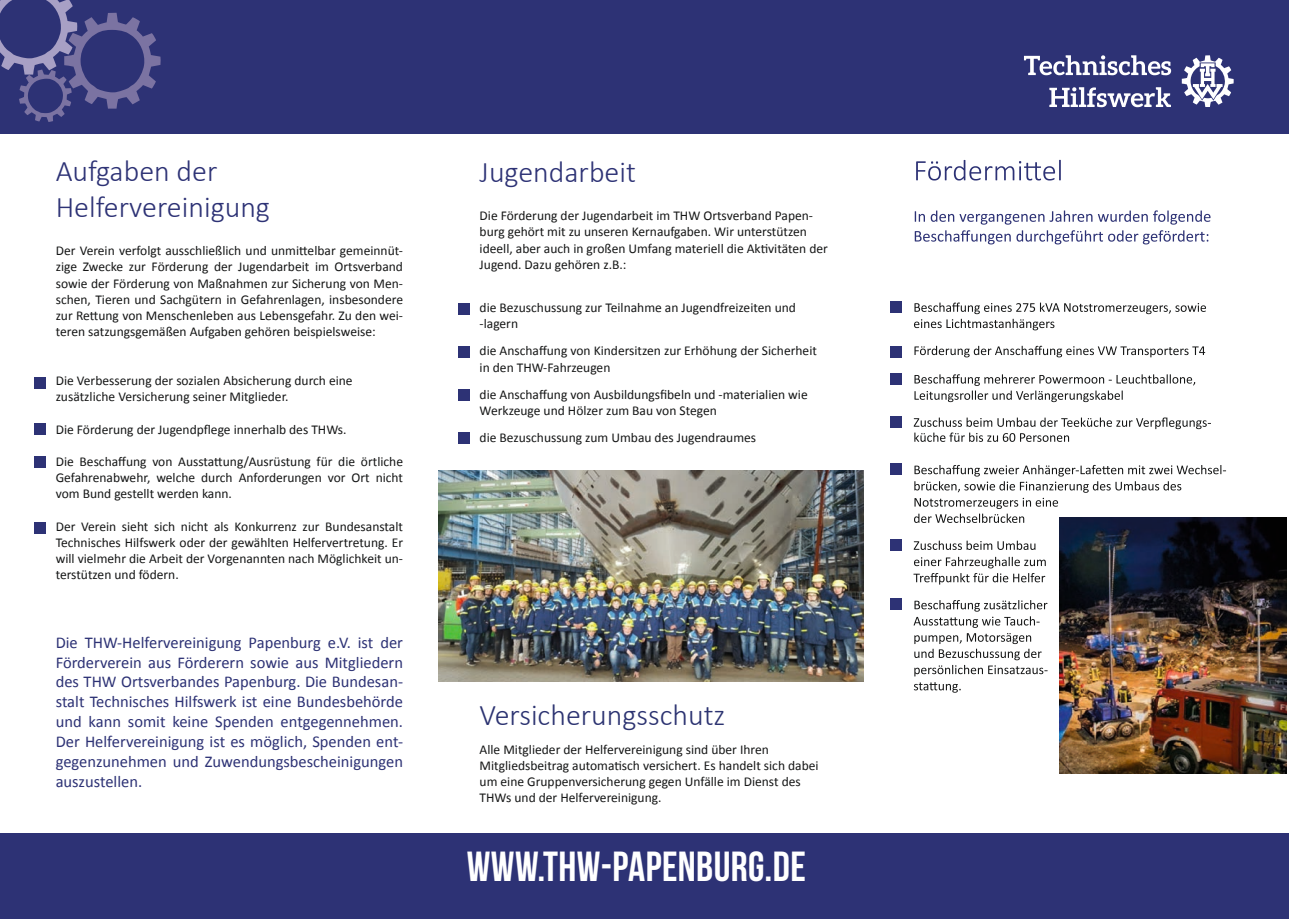
<style>
.page{position:relative;width:1289px;height:919px;background:#fff}
.page>*{position:absolute;margin:0;border:0;box-sizing:border-box;transform-origin:0 0}
.t1{font:42px "Bebas Neue";letter-spacing:.01em;color:#fff}
.t2{font:300 30px/36px "Calibri";color:#2d3275}
.t3{font:300 30px "Calibri";color:#2c3371}
.t4{font:16.5px/19.8px "Calibri";color:#2d3275;text-align:justify}
.t5{font:13.5px/16.2px "Calibri";color:#151616}
</style>
<div class="page">
<div style="left:0;top:0;width:1288px;height:133px;background:#2d3275"></div>
<div style="left:0;top:833px;width:1288px;height:85px;background:#2d3275"></div>
<svg style="left:913px;top:682px;width:47px;height:10px"></svg>
<svg style="left:914px;top:633px;width:133px;height:43px"></svg>
<svg style="left:913px;top:600px;width:134px;height:27px"></svg>
<svg style="left:913px;top:556px;width:132px;height:28px"></svg>
<svg style="left:913px;top:540px;width:122px;height:10px"></svg>
<svg style="left:914px;top:498px;width:144px;height:25px"></svg>
<svg style="left:914px;top:465px;width:311px;height:27px"></svg>
<svg style="left:913px;top:417px;width:297px;height:25px"></svg>
<svg style="left:914px;top:374px;width:281px;height:28px"></svg>
<svg style="left:914px;top:346px;width:291px;height:11px"></svg>
<svg style="left:914px;top:302px;width:291px;height:28px"></svg>
<svg style="left:914px;top:210px;width:296px;height:34px"></svg>
<svg style="left:916px;top:160px;width:144px;height:20px"></svg>
<img style="left:1059px;top:517px;width:227px;height:256px">
<img style="left:438px;top:470px;width:425px;height:211px">
<div style="left:34px;top:377px;width:12px;height:11px;background:#2d3275"></div>
<div style="left:34px;top:423px;width:12px;height:12px;background:#2d3275"></div>
<div style="left:34px;top:456px;width:12px;height:12px;background:#2d3275"></div>
<div style="left:34px;top:521px;width:12px;height:12px;background:#2d3275"></div>
<div style="left:458px;top:303px;width:12px;height:12px;background:#2d3275"></div>
<div style="left:458px;top:346px;width:12px;height:12px;background:#2d3275"></div>
<div style="left:458px;top:389px;width:12px;height:11px;background:#2d3275"></div>
<div style="left:458px;top:432px;width:12px;height:11px;background:#2d3275"></div>
<div style="left:890px;top:301px;width:12px;height:12px;background:#2d3275"></div>
<div style="left:890px;top:346px;width:12px;height:12px;background:#2d3275"></div>
<div style="left:890px;top:373px;width:12px;height:12px;background:#2d3275"></div>
<div style="left:890px;top:416px;width:12px;height:12px;background:#2d3275"></div>
<div style="left:890px;top:463px;width:12px;height:12px;background:#2d3275"></div>
<div style="left:890px;top:539px;width:12px;height:12px;background:#2d3275"></div>
<div style="left:890px;top:598px;width:12px;height:12px;background:#2d3275"></div>
<svg style="left:1181px;top:55px;width:52px;height:52px"></svg>
<svg style="left:1024px;top:55px;width:147px;height:20px"></svg>
<svg style="left:1049px;top:87px;width:121px;height:20px"></svg>
<svg style="left:0;top:0;width:161px;height:122px"></svg>
<h2 class="t2" style="left:56px;top:153px;width:216px">Aufgaben der<br>Helfervereinigung</h2>
<p class="t5" style="left:56px;top:242px;width:349px;text-align:justify">Der Verein verfolgt ausschließlich und unmittelbar gemeinnüt&shy;zige Zwecke zur Förderung der Jugendarbeit im Ortsverband sowie der Förderung von Maßnahmen zur Sicherung von Men&shy;schen, Tieren und Sachgütern in Gefahrenlagen, insbesondere zur Rettung von Menschenleben aus Lebensgefahr. Zu den wei&shy;teren satzungsgemäßen Aufgaben gehören beispielsweise:</p>
<p class="t5" style="left:56px;top:372px;width:298px">Die Verbesserung der sozialen Absicherung durch eine zusätzliche Versicherung seiner Mitglieder.</p>
<p class="t5" style="left:56px;top:420px;width:292px">Die Förderung der Jugendpflege innerhalb des THWs.</p>
<p class="t5" style="left:56px;top:453px;width:349px;text-align:justify">Die Beschaffung von Ausstattung/Ausrüstung für die örtliche Gefahrenabwehr, welche durch Anforderungen vor Ort nicht vom Bund gestellt werden kann.</p>
<p class="t5" style="left:56px;top:517px;width:349px;text-align:justify">Der Verein sieht sich nicht als Konkurrenz zur Bundesanstalt Technisches Hilfswerk oder der gewählten Helfervertretung. Er will vielmehr die Arbeit der Vorgenannten nach Möglichkeit un&shy;terstützen und födern.</p>
<p class="t4" style="left:56px;top:632px;width:349px">Die THW-Helfervereinigung Papenburg e.V. ist der Förderverein aus Förderern sowie aus Mitgliedern des THW Ortsverbandes Papenburg. Die Bundesan&shy;stalt Technisches Hilfswerk ist eine Bundesbehörde und kann somit keine Spenden entgegennehmen.<br>Der Helfervereinigung ist es möglich, Spenden ent&shy;gegenzunehmen und Zuwendungsbescheinigungen auszustellen.</p>
<h2 class="t2" style="left:479px;top:154px;width:158px">Jugendarbeit</h2>
<p class="t5" style="left:479px;top:207px;width:350px">Die Förderung der Jugendarbeit im THW Ortsverband Papen&shy;burg gehört mit zu unseren Kernaufgaben. Wir unterstützen ideell, aber auch in großen Umfang materiell die Aktivitäten der Jugend. Dazu gehören z.B.:</p>
<p class="t5" style="left:479px;top:299px;width:318px">die Bezuschussung zur Teilnahme an Jugendfreizeiten und -lagern</p>
<p class="t5" style="left:479px;top:342px;width:339px">die Anschaffung von Kindersitzen zur Erhöhung der Sicherheit in den THW-Fahrzeugen</p>
<p class="t5" style="left:479px;top:385px;width:329px">die Anschaffung von Ausbildungsfibeln und -materialien wie<br>Werkzeuge und Hölzer zum Bau von Stegen</p>
<p class="t5" style="left:479px;top:429px;width:278px">die Bezuschussung zum Umbau des Jugendraumes</p>
<h2 class="t3" style="left:479px;top:696px;width:247px">Versicherungsschutz</h2>
<p class="t5" style="left:479px;top:740px;width:340px">Alle Mitglieder der Helfervereinigung sind über Ihren Mitgliedsbeitrag automatisch versichert. Es handelt sich dabei um eine Gruppenversicherung gegen Unfälle im Dienst des THWs und der Helfervereinigung.</p>
<h1 class="t1" style="left:467px;top:843px;width:340px">WWW.THW-PAPENBURG.DE</h1>
</div>
